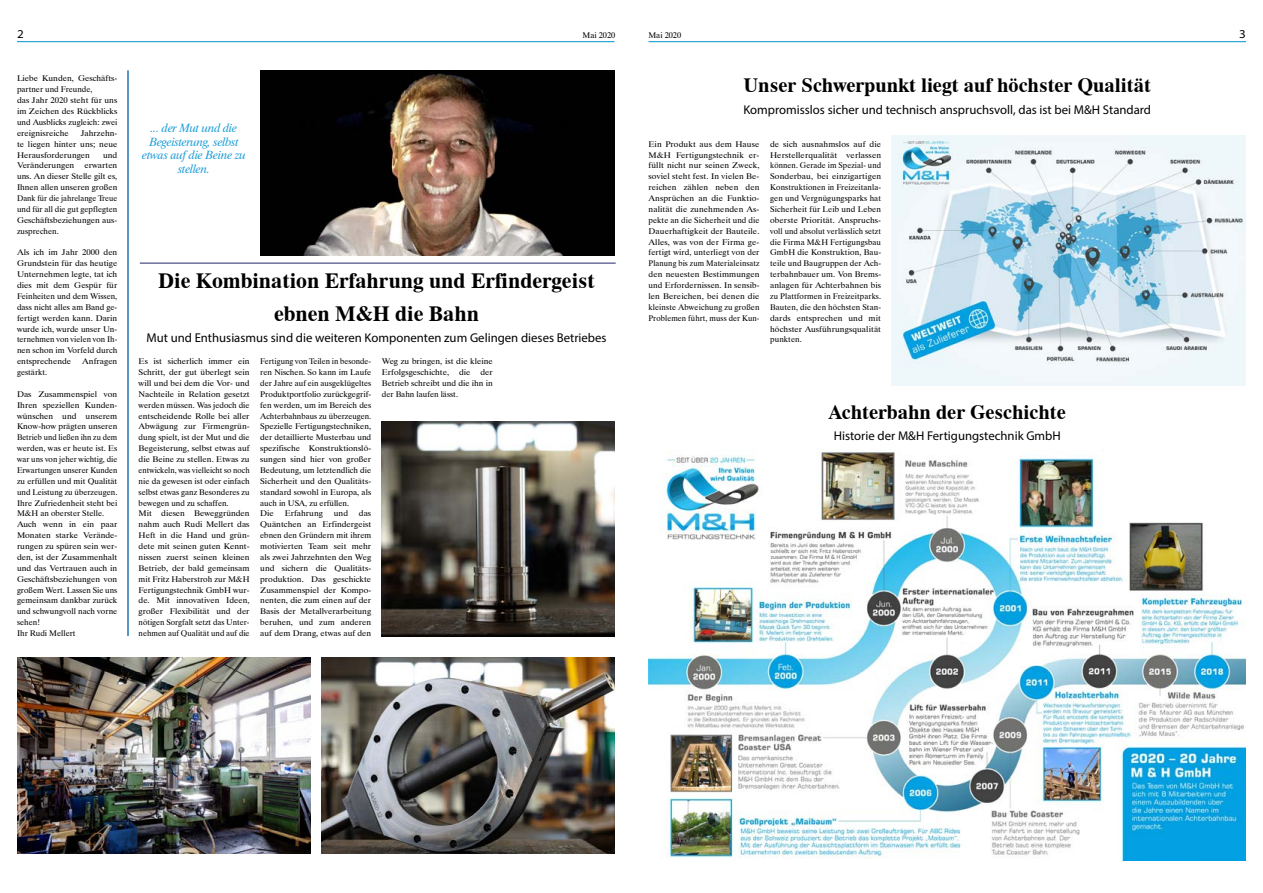
<style>
.page{position:relative;width:1263px;height:893px;background:#fff}
.page>*{position:absolute;margin:0;border:0;box-sizing:border-box;transform-origin:0 0}
.t1{font:700 21.75px/32.6px "Dutch 801 BT";color:#000;text-align:center}
.t2{font:700 20.25px "Dutch 801 BT";color:#000}
.t3{font:12.75px "Myriad Pro";color:#000}
.t4{font:italic 12px/13.5px "Dutch 801 BT";letter-spacing:-.02em;color:#1d9dd8;text-align:center}
.t5{font:semi-expanded 12px "Myriad Pro";color:#000}
.t6{font:8.25px/10.9px "Dutch 801 BT";color:#000;text-align:justify;scale:1.05 1}
.t7{font:8.25px/10.9px "Dutch 801 BT";color:#000}
</style>
<div class="page">
<hr style="left:648px;top:41px;width:598px;height:1px;background:#1d9dd8">
<hr style="left:17px;top:41px;width:597px;height:1px;background:#1d9dd8">
<img style="left:260px;top:70px;width:354px;height:185px">
<hr style="left:140px;top:263px;width:476px;height:1px;background:#24286e">
<hr style="left:128px;top:70px;width:1px;height:566px;background:#1d9dd8">
<img style="left:17px;top:658px;width:293px;height:195px">
<img style="left:321px;top:658px;width:293px;height:195px">
<img style="left:382px;top:421px;width:232px;height:215px">
<img style="left:892px;top:136px;width:354px;height:250px">
<img style="left:649px;top:449px;width:597px;height:411px">
<h3 class="t5" style="left:17px;top:27px;width:8px">2</h3>
<p class="t7" style="left:583px;top:30px;width:34px">Mai 2020</p>
<p class="t7" style="left:648px;top:30px;width:34px">Mai 2020</p>
<h3 class="t5" style="left:1239px;top:27px;width:8px">3</h3>
<p class="t6" style="left:17px;top:73px;width:97px;text-align:left">Liebe Kunden, Geschäfts&shy;partner und Freunde,<br>das Jahr 2020 steht für uns im Zeichen des Rückblicks und Ausblicks zugleich: zwei ereignisreiche</p>
<p class="t6" style="left:17px;top:127px;width:97px;text-indent:64px">Jahrzehn&shy;te liegen hinter uns; neue Herausforderungen</p>
<p class="t6" style="left:17px;top:149px;width:97px;text-indent:86px">und Veränderungen erwarten uns. An dieser Stelle gilt es, Ihnen allen unseren großen Dank für die jahrelange Treue und für all die gut gepflegten Geschäftsbeziehungen aus&shy;zusprechen.</p>
<p class="t6" style="left:17px;top:247px;width:97px">Als ich im Jahr 2000 den Grundstein für das heutige Unternehmen legte, tat ich dies mit dem Gespür für Feinheiten und dem Wissen, dass nicht alles am Band ge&shy;fertigt werden kann. Darin wurde ich, wurde unser Un&shy;ternehmen von vielen von Ih&shy;nen schon im Vorfeld durch entsprechende</p>
<p class="t6" style="left:82px;top:356px;width:35px">Anfragen</p>
<p class="t7" style="left:17px;top:367px;width:32px">gestärkt.</p>
<p class="t6" style="left:17px;top:388px;width:97px;text-align:left">Das Zusammenspiel von<br>Ihren speziellen Kunden&shy;wünschen und unserem<br>Know-how prägten unseren<br>Betrieb und ließen ihn zu dem werden, was er heute ist. Es war uns von jeher wichtig, die<br>Erwartungen unserer Kunden zu erfüllen und mit Qualität und Leistung zu überzeugen.<br>Ihre Zufriedenheit steht bei<br>M&amp;H an oberster Stelle.<br>Auch wenn in ein paar<br>Monaten starke Verände&shy;rungen zu spüren sein wer&shy;den, ist der Zusammenhalt und das Vertrauen auch in<br>Geschäftsbeziehungen von großem Wert. Lassen Sie uns gemeinsam dankbar zurück und schwungvoll nach vorne sehen!<br>Ihr Rudi Mellert</p>
<h3 class="t4" style="left:142px;top:121px;width:105px">... der Mut und die<br>Begeisterung, selbst etwas auf die Beine zu stellen.</h3>
<h1 class="t1" style="left:158px;top:264px;width:438px">Die Kombination Erfahrung und Erfindergeist ebnen M&amp;H die Bahn</h1>
<h3 class="t3" style="left:146px;top:330px;width:462px">Mut und Enthusiasmus sind die weiteren Komponenten zum Gelingen dieses Betriebes</h3>
<p class="t6" style="left:139px;top:356px;width:107px;text-align:left">Es ist sicherlich immer ein<br>Schritt, der gut überlegt sein will und bei dem die Vor- und<br>Nachteile in Relation gesetzt werden müssen. Was jedoch die entscheidende Rolle bei aller<br>Abwägung zur Firmengrün&shy;dung spielt, ist der Mut und die<br>Begeisterung, selbst etwas auf die Beine zu stellen. Etwas zu entwickeln, was vielleicht so noch nie da gewesen ist oder einfach selbst etwas ganz Besonderes zu bewegen und zu schaffen.<br>Mit diesen Beweggründen nahm auch Rudi Mellert das<br>Heft in die Hand und grün&shy;dete mit seinen guten Kennt&shy;nissen zuerst seinen kleinen<br>Betrieb, der bald gemeinsam mit Fritz Haberstroh zur M&amp;H<br>Fertigungstechnik GmbH wur&shy;de. Mit innovativen Ideen, großer Flexibilität und der nötigen Sorgfalt setzt das Unter&shy;nehmen auf Qualität und auf die</p>
<p class="t7" style="left:260px;top:356px;width:112px">Fertigung von Teilen in besonde&shy;ren Nischen. So kann im Laufe der Jahre auf ein ausgeklügeltes<br>Produktportfolio zurückgegrif&shy;fen werden, um im Bereich des<br>Achterbahnbaus zu überzeugen.<br>Spezielle Fertigungstechniken, der detaillierte Musterbau und spezifische Konstruktionslö&shy;sungen sind hier von großer<br>Bedeutung, um letztendlich die<br>Sicherheit und den Qualitäts&shy;standard sowohl in Europa, als auch in USA, zu erfüllen.<br>Die</p>
<p class="t6" style="left:260px;top:508px;width:107px;text-indent:99px">das Quäntchen an Erfindergeist ebnen den Gründern mit ihrem motivierten Team seit mehr als zwei Jahrzehnten den Weg und sichern die Qualitäts&shy;produktion. Das geschickte Zusammenspiel der Kompo&shy;nenten, die zum einen auf der Basis der Metallverarbeitung beruhen, und zum anderen auf dem Drang, etwas auf den</p>
<p class="t6" style="left:285px;top:508px;width:38px">Erfahrung</p>
<p class="t6" style="left:334px;top:508px;width:15px">und</p>
<p class="t6" style="left:382px;top:356px;width:107px">Weg zu bringen, ist die kleine Erfolgsgeschichte, die der Betrieb schreibt und die ihn in der Bahn laufen lässt.</p>
<h2 class="t2" style="left:743px;top:73px;width:409px">Unser Schwerpunkt liegt auf höchster Qualität</h2>
<h3 class="t3" style="left:743px;top:102px;width:409px">Kompromisslos sicher und technisch anspruchsvoll, das ist bei M&amp;H Standard</h3>
<p class="t6" style="left:648px;top:138px;width:107px">Ein Produkt aus dem Hause M&amp;H Fertigungstechnik er&shy;füllt nicht nur seinen Zweck, soviel steht fest. In vielen Be&shy;reichen zählen neben den Ansprüchen an die Funktio&shy;nalität die zunehmenden As&shy;pekte an die Sicherheit und die Dauerhaftigkeit der Bauteile.<br>Alles, was von der Firma ge&shy;fertigt wird, unterliegt von der Planung bis zum Materialeinsatz den neuesten Bestimmungen und Erfordernissen. In sensib&shy;len Bereichen, bei denen die kleinste Abweichung zu großen Problemen führt, muss der Kun-</p>
<p class="t6" style="left:770px;top:138px;width:107px">de sich ausnahmslos auf die Herstellerqualität verlassen können. Gerade im Spezial- und Sonderbau, bei einzigartigen Konstruktionen in Freizeitanla&shy;gen und Vergnügungsparks hat Sicherheit für Leib und Leben oberste Priorität. Anspruchs&shy;voll und absolut verlässlich setzt die Firma M&amp;H Fertigungsbau GmbH die Konstruktion, Bau&shy;teile und Baugruppen der Ach&shy;terbahnbauer um. Von Brems&shy;anlagen für Achterbahnen bis zu Plattformen in Freizeitparks.<br>Bauten, die den höchsten Stan&shy;dards entsprechen und mit höchster Ausführungsqualität punkten.</p>
<h2 class="t2" style="left:829px;top:399px;width:239px">Achterbahn der Geschichte</h2>
<h3 class="t3" style="left:834px;top:428px;width:229px">Historie der M&amp;H Fertigungstechnik GmbH</h3>
</div>
